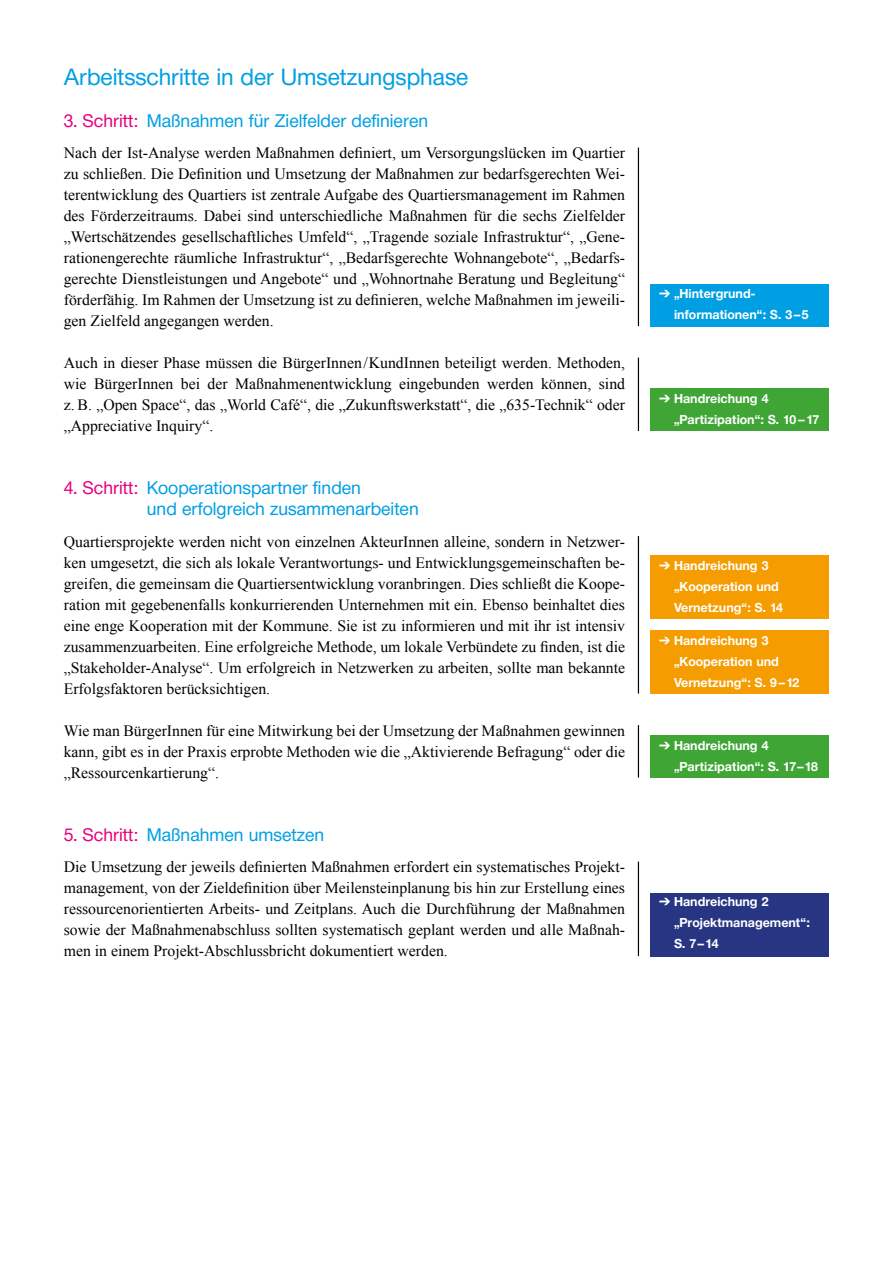
<style>
.page{position:relative;width:893px;height:1263px;background:#fff}
.page>*{position:absolute;margin:0;border:0;box-sizing:border-box;transform-origin:0 0}
.t1{font:23.25px "Neue Helvetica BQ";color:#009fe3}
.t2{font:18px/21px "Neue Helvetica BQ";color:#009fe3}
.t3{font:15.75px/21px "Times New Roman";color:#000;text-align:justify}
.t4{font:700 12.75px/21px "Neue Helvetica BQ";color:#fff}
.s1{color:#e6007d}
</style>
<div class="page">
<div style="left:651px;top:893px;width:178px;height:63px;background:#283583"></div>
<div style="left:651px;top:630px;width:178px;height:64px;background:#f59c00"></div>
<hr style="left:638px;top:148px;width:1px;height:178px;background:#000">
<hr style="left:638px;top:358px;width:1px;height:73px;background:#000">
<hr style="left:638px;top:536px;width:1px;height:158px;background:#000">
<hr style="left:638px;top:725px;width:1px;height:53px;background:#000">
<hr style="left:638px;top:862px;width:1px;height:94px;background:#000">
<div style="left:651px;top:284px;width:178px;height:42px;background:#009fe3"></div>
<div style="left:651px;top:389px;width:178px;height:42px;background:#3fa535"></div>
<div style="left:651px;top:555px;width:178px;height:63px;background:#f59c00"></div>
<div style="left:651px;top:735px;width:178px;height:43px;background:#3fa535"></div>
<h1 class="t1" style="left:64px;top:62px;width:406px">Arbeitsschritte in der Umsetzungsphase</h1>
<p class="t2" style="left:64px;top:110px;width:366px"><span class="s1">3. Schritt:</span> Maßnahmen für Zielfelder definieren</p>
<p class="t3" style="left:64px;top:142px;width:563px">Nach der Ist-Analyse werden Maßnahmen definiert, um Versorgungslücken im Quartier zu schließen. Die Definition und Umsetzung der Maßnahmen zur bedarfsgerechten Wei&shy;terentwicklung des Quartiers ist zentrale Aufgabe des Quartiersmanagement im Rahmen des Förderzeitraums. Dabei sind unterschiedliche Maßnahmen für die sechs Zielfelder „Wertschätzendes gesellschaftliches Umfeld“, „Tragende soziale Infrastruktur“, „Gene&shy;rationengerechte räumliche Infrastruktur“, „Bedarfsgerechte Wohnangebote“, „Bedarfs&shy;gerechte Dienstleistungen und Angebote“ und „Wohnortnahe Beratung und Begleitung“ förderfähig. Im Rahmen der Umsetzung ist zu definieren, welche Maßnahmen im jeweili&shy;gen Zielfeld angegangen werden.</p>
<p class="t3" style="left:64px;top:352px;width:563px">Auch in dieser Phase müssen die BürgerInnen/KundInnen beteiligt werden. Methoden, wie BürgerInnen bei der Maßnahmenentwicklung eingebunden werden können, sind z. B. „Open Space“, das „World Café“, die „Zukunftswerkstatt“, die „635-Technik“ oder „Appreciative Inquiry“.</p>
<p class="t2" style="left:147px;top:477px;width:273px;text-indent:-83px"><span class="s1">4. Schritt:</span> Kooperationspartner finden<br>und erfolgreich zusammenarbeiten</p>
<p class="t3" style="left:64px;top:531px;width:563px">Quartiersprojekte werden nicht von einzelnen AkteurInnen alleine, sondern in Netzwer&shy;ken umgesetzt, die sich als lokale Verantwortungs- und Entwicklungsgemeinschaften be&shy;greifen, die gemeinsam die Quartiersentwicklung voranbringen. Dies schließt die Koope&shy;ration mit gegebenenfalls konkurrierenden Unternehmen mit ein. Ebenso beinhaltet dies eine enge Kooperation mit der Kommune. Sie ist zu informieren und mit ihr ist intensiv zusammenzuarbeiten. Eine erfolgreiche Methode, um lokale Verbündete zu finden, ist die „Stakeholder-Analyse“. Um erfolgreich in Netzwerken zu arbeiten, sollte man bekannte Erfolgsfaktoren berücksichtigen.</p>
<p class="t3" style="left:64px;top:719px;width:563px">Wie man BürgerInnen für eine Mitwirkung bei der Umsetzung der Maßnahmen gewinnen kann, gibt es in der Praxis erprobte Methoden wie die „Aktivierende Befragung“ oder die „Ressourcenkartierung“.</p>
<p class="t2" style="left:64px;top:824px;width:262px"><span class="s1">5. Schritt:</span> Maßnahmen umsetzen</p>
<p class="t3" style="left:64px;top:856px;width:563px">Die Umsetzung der jeweils definierten Maßnahmen erfordert ein systematisches Projekt&shy;management, von der Zieldefinition über Meilensteinplanung bis hin zur Erstellung eines ressourcenorientierten Arbeits- und Zeitplans. Auch die Durchführung der Maßnahmen sowie der Maßnahmenabschluss sollten systematisch geplant werden und alle Maßnah&shy;men in einem Projekt-Abschlussbricht dokumentiert werden.</p>
<p class="t4" style="left:674px;top:283px;width:136px;text-indent:-15px">➔ „Hintergrund&shy;informationen“: S. 3–5</p>
<p class="t4" style="left:674px;top:388px;width:147px;text-indent:-15px">➔ Handreichung 4 „Partizipation“: S. 10–17</p>
<p class="t4" style="left:674px;top:554px;width:111px;text-indent:-15px">➔ Handreichung 3 „Kooperation und<br>Vernetzung“: S. 14</p>
<p class="t4" style="left:674px;top:630px;width:127px;text-indent:-15px">➔ Handreichung 3 „Kooperation und<br>Vernetzung“: S. 9–12</p>
<p class="t4" style="left:674px;top:734px;width:146px;text-indent:-15px">➔ Handreichung 4 „Partizipation“: S. 17–18</p>
<p class="t4" style="left:674px;top:891px;width:137px;text-indent:-15px">➔ Handreichung 2 „Projektmanagement“:<br>S. 7–14</p>
</div>
